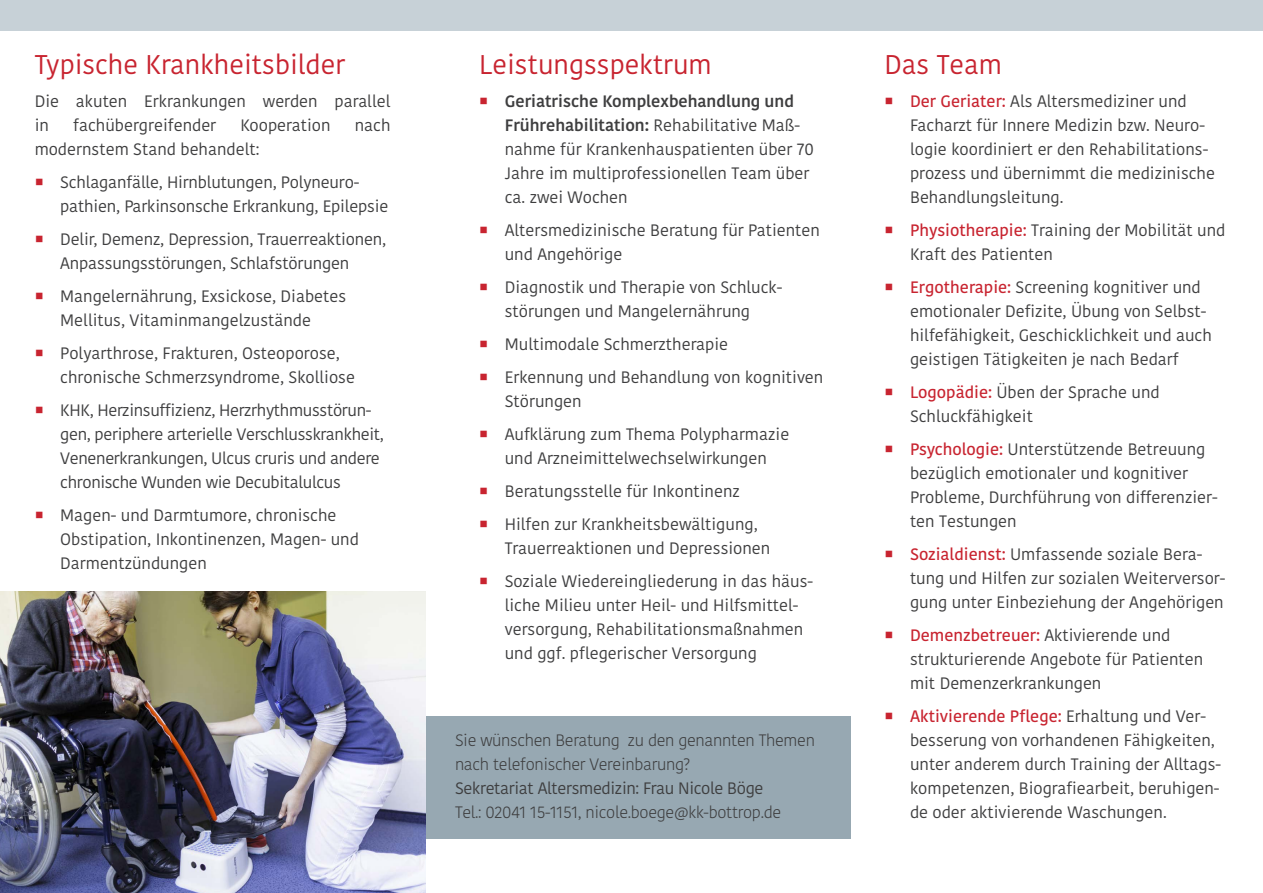
<style>
.page{position:relative;width:1263px;height:893px;background:#fff}
.page>*{position:absolute;margin:0;border:0;box-sizing:border-box;transform-origin:0 0}
.Header_Flyer_Rot{font:27px "Kohinoor";color:#c82430}
.Fließtext{font:16.5px/24px "Kohinoor";color:#3e3e3f}
.Fließtext-2{font:16.5px/24px "Kohinoor";letter-spacing:-.02em;color:#3e3e3f}
.Fließtext-3{font:300 16.5px/24px "Kohinoor";letter-spacing:-.02em;color:#3e3e3f}
.s1{font-weight:500}
.s2{font-weight:600;color:#c82430}
.s3{font-weight:400}
</style>
<div class="page">
<div style="left:425px;top:716px;width:425px;height:123px;background:#97a8b2"></div>
<div style="left:0;top:0;width:1263px;height:30px;background:#c7d1d7"></div>
<img style="left:0;top:591px;width:425px;height:302px">
<p class="Header_Flyer_Rot" style="left:35px;top:48px;width:312px">Typische Krankheitsbilder</p>
<p class="Fließtext" style="left:35px;top:89px;width:357px">Die akuten Erkrankungen werden parallel in</p>
<p class="Fließtext" style="left:73px;top:113px;width:145px">fachübergreifender</p>
<p class="Fließtext" style="left:240px;top:113px;width:92px">Kooperation</p>
<p class="Fließtext" style="left:355px;top:113px;width:37px">nach</p>
<p class="Fließtext" style="left:35px;top:137px;width:226px">modernstem Stand behandelt:</p>
<p class="Fließtext" style="left:60px;top:170px;width:330px">Schlaganfälle, Hirnblutungen, Polyneuro&shy;pathien, Parkinsonsche Erkrankung, Epilepsie</p>
<p class="Fließtext" style="left:60px;top:227px;width:327px">Delir, Demenz, Depression, Trauerreaktionen,<br>Anpassungsstörungen, Schlafstörungen</p>
<p class="Fließtext" style="left:60px;top:284px;width:287px">Mangelernährung, Exsickose, Diabetes<br>Mellitus, Vitaminmangelzustände</p>
<p class="Fließtext" style="left:60px;top:341px;width:296px">Polyarthrose, Frakturen, Osteoporose, chronische Schmerzsyndrome, Skolliose</p>
<p class="Fließtext-2" style="left:60px;top:398px;width:325px">KHK, Herzinsuffizienz, Herzrhythmusstörun&shy;gen, periphere arterielle Verschlusskrankheit, Venenerkrankungen, Ulcus cruris und andere chronische Wunden wie Decubitalulcus</p>
<p class="Fließtext" style="left:60px;top:503px;width:300px">Magen- und Darmtumore, chronische<br>Obstipation, Inkontinenzen, Magen- und<br>Darmentzündungen</p>
<p class="Header_Flyer_Rot" style="left:479px;top:48px;width:234px">Leistungsspektrum</p>
<p class="Header_Flyer_Rot" style="left:884px;top:48px;width:119px">Das Team</p>
<p class="Fließtext" style="left:505px;top:89px;width:311px"><span class="s1">Geriatrische Komplexbehandlung und Frührehabilitation:</span> Rehabilitative Maß&shy;nahme für Krankenhauspatienten über 70<br>Jahre im multiprofessionellen Team über ca. zwei Wochen</p>
<p class="Fließtext" style="left:505px;top:218px;width:317px">Altersmedizinische Beratung für Patienten und Angehörige</p>
<p class="Fließtext" style="left:505px;top:275px;width:279px">Diagnostik und Therapie von Schluck&shy;störungen und Mangelernährung</p>
<p class="Fließtext" style="left:505px;top:332px;width:225px">Multimodale Schmerztherapie</p>
<p class="Fließtext" style="left:505px;top:365px;width:320px">Erkennung und Behandlung von kognitiven<br>Störungen</p>
<p class="Fließtext" style="left:505px;top:422px;width:286px">Aufklärung zum Thema Polypharmazie und Arzneimittelwechselwirkungen</p>
<p class="Fließtext" style="left:505px;top:479px;width:237px">Beratungsstelle für Inkontinenz</p>
<p class="Fließtext" style="left:505px;top:512px;width:267px">Hilfen zur Krankheitsbewältigung,<br>Trauerreaktionen und Depressionen</p>
<p class="Fließtext" style="left:505px;top:569px;width:310px">Soziale Wiedereingliederung in das häus&shy;liche Milieu unter Heil- und Hilfsmittel&shy;versorgung, Rehabilitationsmaßnahmen und ggf. pflegerischer Versorgung</p>
<p class="Fließtext" style="left:910px;top:89px;width:306px"><span class="s2">Der Geriater:</span> Als Altersmediziner und Facharzt für Innere Medizin bzw. Neuro&shy;logie koordiniert er den Rehabilitations&shy;prozess und übernimmt die medizinische Behandlungsleitung.</p>
<p class="Fließtext" style="left:910px;top:218px;width:317px"><span class="s2">Physiotherapie:</span> Training der Mobilität und<br>Kraft des Patienten</p>
<p class="Fließtext" style="left:910px;top:275px;width:303px"><span class="s2">Ergotherapie:</span> Screening kognitiver und emotionaler Defizite, Übung von Selbst&shy;hilfefähigkeit, Geschicklichkeit und auch geistigen Tätigkeiten je nach Bedarf</p>
<p class="Fließtext" style="left:910px;top:380px;width:251px"><span class="s2">Logopädie:</span> Üben der Sprache und<br>Schluckfähigkeit</p>
<p class="Fließtext" style="left:910px;top:437px;width:309px"><span class="s2">Psychologie:</span> Unterstützende Betreuung bezüglich emotionaler und kognitiver Probleme, Durchführung von differenzier&shy;ten Testungen</p>
<p class="Fließtext" style="left:910px;top:542px;width:317px"><span class="s2">Sozialdienst:</span> Umfassende soziale Bera&shy;tung und Hilfen zur sozialen Weiterversor&shy;gung unter Einbeziehung der Angehörigen</p>
<p class="Fließtext" style="left:910px;top:623px;width:295px"><span class="s2">Demenzbetreuer:</span> Aktivierende und strukturierende Angebote für Patienten mit Demenzerkrankungen</p>
<p class="Fließtext" style="left:910px;top:704px;width:313px"><span class="s2">Aktivierende Pflege:</span> Erhaltung und Ver&shy;besserung von vorhandenen Fähigkeiten, unter anderem durch Training der Alltags&shy;kompetenzen, Biografiearbeit, beruhigen&shy;de oder aktivierende Waschungen.</p>
<p class="Fließtext-3" style="left:455px;top:728px;width:361px">Sie wünschen Beratung zu den genannten Themen nach telefonischer Vereinbarung?</p>
<p class="Fließtext-3" style="left:455px;top:776px;width:328px"><span class="s3">Sekretariat Altersmedizin: Frau Nicole Böge<br></span>Tel.: 02041 15-1151, nicole.boege@kk-bottrop.de</p>
</div>
